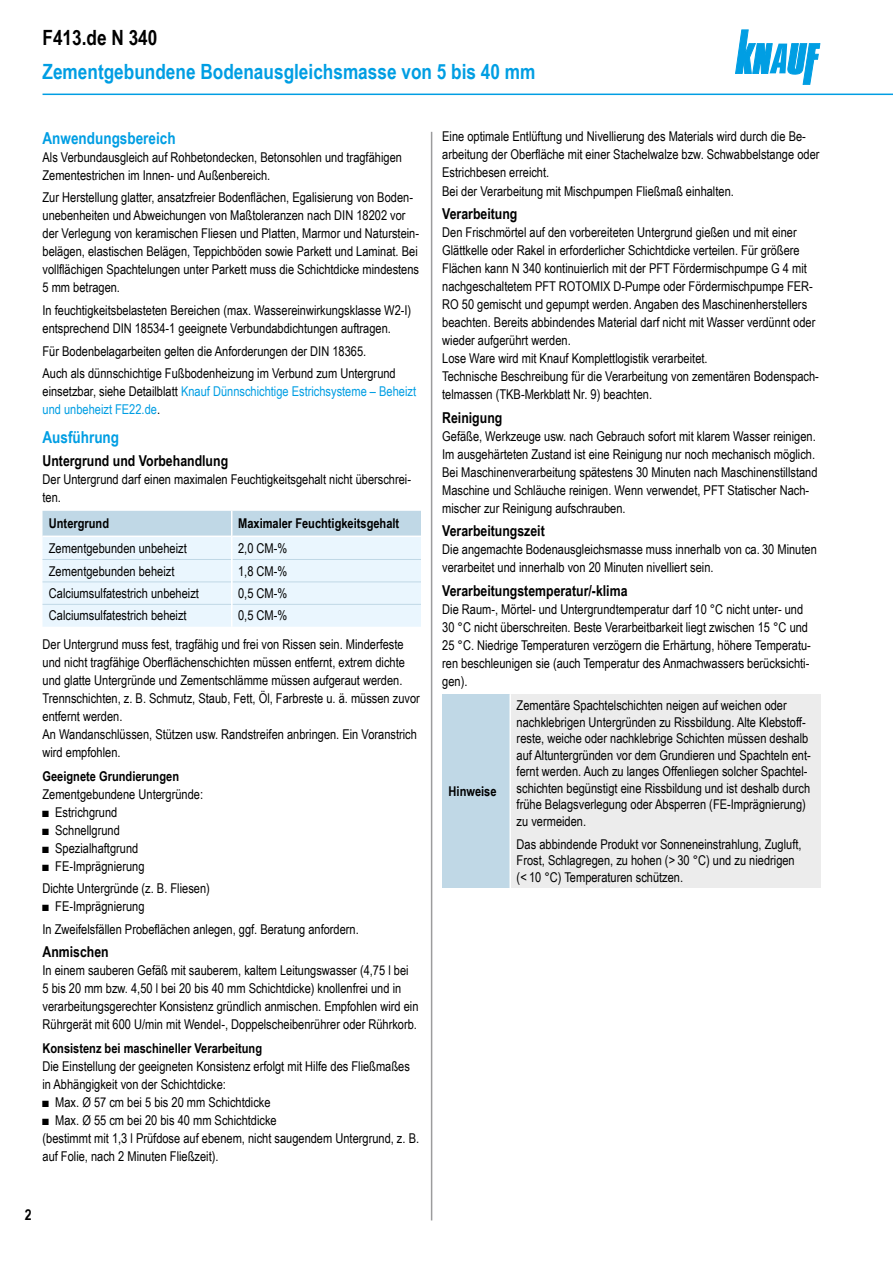
<style>
.page{position:relative;width:893px;height:1263px;background:#fff}
.page>*{position:absolute;margin:0;border:0;box-sizing:border-box;transform-origin:0 0}
.t1{font:700 21px "Arial Narrow";color:#009ee3}
.t2{font:700 21px "Arial Narrow";color:#000}
.Ue3_11cyan_TB{font:700 16.5px "Arial Narrow";color:#009ee3}
.Ue4_10schwarz_TB{font:700 15px "Arial Narrow";color:#000}
.Text_TB{font:13.5px/18px "Arial Narrow";color:#000}
.Text_Abs_o_TB{font:13.5px/18px "Arial Narrow";color:#000}
.Hinweis_Text_Abs_o_T{font:13.5px/16.5px "Arial Narrow";color:#000}
.Tab_Text_TB{font:13.5px "Arial Narrow";color:#000}
.Ue5_9schwarz_TB{font:700 13.5px "Arial Narrow";color:#000}
.Tab_Kopf_TB{font:700 13.5px "Arial Narrow";color:#000}
.Hinweis_TB{font:700 13.5px "Arial Narrow";color:#000}
.s1{color:#009ee3}
</style>
<div class="page">
<svg style="left:735px;top:30px;width:85px;height:54px"></svg>
<hr style="left:431px;top:132px;width:1px;height:1088px;background:#9c9c9d">
<hr style="left:43px;top:94px;width:850px;height:1px;background:#009ee3">
<svg style="left:43px;top:511px;width:378px;height:116px;background:#e0eef8"></svg>
<hr style="left:43px;top:536px;width:188px;height:1px;background:#fff">
<hr style="left:232px;top:536px;width:189px;height:1px;background:#fff">
<div style="left:442px;top:694px;width:68px;height:194px;background:#c0d8e6"></div>
<div style="left:510px;top:694px;width:311px;height:194px;background:#ececec"></div>
<hr style="left:509px;top:694px;width:2px;height:194px;background:#fff">
<h1 class="t2" style="left:43px;top:22px;width:116px">F413.de N 340</h1>
<h1 class="t1" style="left:43px;top:56px;width:494px">Zementgebundene Bodenausgleichsmasse von 5 bis 40 mm</h1>
<p class="Ue3_11cyan_TB" style="left:43px;top:125px;width:135px">Anwendungsbereich</p>
<p class="Text_TB" style="left:43px;top:147px;width:361px">Als Verbundausgleich auf Rohbetondecken, Betonsohlen und tragfähigen<br>Zementestrichen im Innen- und Außenbereich.</p>
<p class="Text_Abs_o_TB" style="left:43px;top:188px;width:378px">Zur Herstellung glatter, ansatzfreier Bodenflächen, Egalisierung von Boden&shy;unebenheiten und Abweichungen von Maßtoleranzen nach DIN 18202 vor der Verlegung von keramischen Fliesen und Platten, Marmor und Naturstein&shy;belägen, elastischen Belägen, Teppichböden sowie Parkett und Laminat. Bei vollflächigen Spachtelungen unter Parkett muss die Schichtdicke mindestens 5 mm betragen.</p>
<p class="Text_Abs_o_TB" style="left:43px;top:301px;width:370px">In feuchtigkeitsbelasteten Bereichen (max. Wassereinwirkungsklasse W2-I) entsprechend DIN 18534-1 geeignete Verbundabdichtungen auftragen.</p>
<p class="Text_Abs_o_TB" style="left:43px;top:341px;width:325px">Für Bodenbelagarbeiten gelten die Anforderungen der DIN 18365.</p>
<p class="Text_Abs_o_TB" style="left:43px;top:364px;width:375px">Auch als dünnschichtige Fußbodenheizung im Verbund zum Untergrund einsetzbar, siehe Detailblatt <span class="s1">Knauf Dünnschichtige Estrichsysteme – Beheizt und unbeheizt FE22.de</span>.</p>
<p class="Ue3_11cyan_TB" style="left:43px;top:424px;width:78px">Ausführung</p>
<p class="Ue4_10schwarz_TB" style="left:43px;top:450px;width:187px">Untergrund und Vorbehandlung</p>
<p class="Text_TB" style="left:43px;top:470px;width:370px">Der Untergrund darf einen maximalen Feuchtigkeitsgehalt nicht überschrei&shy;ten.</p>
<p class="Tab_Kopf_TB" style="left:49px;top:513px;width:62px">Untergrund</p>
<p class="Tab_Kopf_TB" style="left:238px;top:513px;width:163px">Maximaler Feuchtigkeitsgehalt</p>
<p class="Tab_Text_TB" style="left:49px;top:538px;width:139px">Zementgebunden unbeheizt</p>
<p class="Tab_Text_TB" style="left:238px;top:538px;width:51px">2,0 CM-%</p>
<p class="Tab_Text_TB" style="left:49px;top:561px;width:127px">Zementgebunden beheizt</p>
<p class="Tab_Text_TB" style="left:238px;top:561px;width:51px">1,8 CM-%</p>
<p class="Tab_Text_TB" style="left:49px;top:583px;width:152px">Calciumsulfatestrich unbeheizt</p>
<p class="Tab_Text_TB" style="left:238px;top:583px;width:51px">0,5 CM-%</p>
<p class="Tab_Text_TB" style="left:49px;top:606px;width:139px">Calciumsulfatestrich beheizt</p>
<p class="Tab_Text_TB" style="left:238px;top:606px;width:51px">0,5 CM-%</p>
<p class="Text_Abs_o_TB" style="left:43px;top:635px;width:364px;text-align:justify">Der Untergrund muss fest, tragfähig und frei von Rissen sein. Minderfeste und nicht tragfähige Oberflächenschichten müssen entfernt, extrem dichte und glatte Untergründe und Zementschlämme müssen aufgeraut werden.</p>
<p class="Text_TB" style="left:43px;top:689px;width:379px">Trennschichten, z. B. Schmutz, Staub, Fett, Öl, Farbreste u. ä. müssen zuvor entfernt werden.</p>
<p class="Text_TB" style="left:43px;top:725px;width:376px">An Wandanschlüssen, Stützen usw. Randstreifen anbringen. Ein Voranstrich wird empfohlen.</p>
<p class="Ue5_9schwarz_TB" style="left:43px;top:765px;width:138px">Geeignete Grundierungen</p>
<p class="Text_TB" style="left:43px;top:784px;width:162px">Zementgebundene Untergründe:</p>
<p class="Text_TB" style="left:43px;top:802px;width:76px">■ Estrichgrund</p>
<p class="Text_TB" style="left:43px;top:820px;width:79px">■ Schnellgrund</p>
<p class="Text_TB" style="left:43px;top:838px;width:97px">■ Spezialhaftgrund</p>
<p class="Text_TB" style="left:43px;top:856px;width:103px">■ FE-Imprägnierung</p>
<p class="Text_Abs_o_TB" style="left:43px;top:879px;width:169px">Dichte Untergründe (z. B. Fliesen)</p>
<p class="Text_TB" style="left:43px;top:897px;width:103px">■ FE-Imprägnierung</p>
<p class="Text_Abs_o_TB" style="left:43px;top:920px;width:318px">In Zweifelsfällen Probeflächen anlegen, ggf. Beratung anfordern.</p>
<p class="Ue4_10schwarz_TB" style="left:43px;top:941px;width:68px">Anmischen</p>
<p class="Text_TB" style="left:43px;top:961px;width:377px">In einem sauberen Gefäß mit sauberem, kaltem Leitungswasser (4,75 l bei<br>5 bis 20 mm bzw. 4,50 l bei 20 bis 40 mm Schichtdicke) knollenfrei und in verarbeitungsgerechter Konsistenz gründlich anmischen. Empfohlen wird ein Rührgerät mit 600 U/min mit Wendel-, Doppelscheibenrührer oder Rührkorb.</p>
<p class="Ue5_9schwarz_TB" style="left:43px;top:1037px;width:221px">Konsistenz bei maschineller Verarbeitung</p>
<p class="Text_TB" style="left:43px;top:1056px;width:369px">Die Einstellung der geeigneten Konsistenz erfolgt mit Hilfe des Fließmaßes in Abhängigkeit von der Schichtdicke:</p>
<p class="Text_TB" style="left:43px;top:1092px;width:230px">■ Max. Ø 57 cm bei 5 bis 20 mm Schichtdicke</p>
<p class="Text_TB" style="left:43px;top:1110px;width:236px">■ Max. Ø 55 cm bei 20 bis 40 mm Schichtdicke</p>
<p class="Text_TB" style="left:43px;top:1128px;width:378px">(bestimmt mit 1,3 l Prüfdose auf ebenem, nicht saugendem Untergrund, z. B. auf Folie, nach 2 Minuten Fließzeit).</p>
<p class="Ue4_10schwarz_TB" style="left:25px;top:1204px;width:8px">2</p>
<p class="Text_TB" style="left:442px;top:127px;width:379px">Eine optimale Entlüftung und Nivellierung des Materials wird durch die Be&shy;arbeitung der Oberfläche mit einer Stachelwalze bzw. Schwabbelstange oder<br>Estrichbesen erreicht.</p>
<p class="Text_TB" style="left:442px;top:181px;width:293px">Bei der Verarbeitung mit Mischpumpen Fließmaß einhalten.</p>
<p class="Ue4_10schwarz_TB" style="left:442px;top:202px;width:77px">Verarbeitung</p>
<p class="Text_TB" style="left:442px;top:223px;width:375px">Den Frischmörtel auf den vorbereiteten Untergrund gießen und mit einer Glättkelle oder Rakel in erforderlicher Schichtdicke verteilen. Für größere Flächen kann N 340 kontinuierlich mit der PFT Fördermischpumpe G 4 mit nachgeschaltetem PFT ROTOMIX D-Pumpe oder Fördermischpumpe FER-RO 50 gemischt und gepumpt werden. Angaben des Maschinenherstellers beachten. Bereits abbindendes Material darf nicht mit Wasser verdünnt oder wieder aufgerührt werden.</p>
<p class="Text_TB" style="left:442px;top:349px;width:267px">Lose Ware wird mit Knauf Komplettlogistik verarbeitet.</p>
<p class="Text_TB" style="left:442px;top:367px;width:378px">Technische Beschreibung für die Verarbeitung von zementären Bodenspach&shy;telmassen (TKB-Merkblatt Nr. 9) beachten.</p>
<p class="Ue4_10schwarz_TB" style="left:442px;top:406px;width:62px">Reinigung</p>
<p class="Text_TB" style="left:442px;top:426px;width:377px">Gefäße, Werkzeuge usw. nach Gebrauch sofort mit klarem Wasser reinigen.<br>Im ausgehärteten Zustand ist eine Reinigung nur noch mechanisch möglich.<br>Bei Maschinenverarbeitung spätestens 30 Minuten nach Maschinenstillstand Maschine und Schläuche reinigen. Wenn verwendet, PFT Statischer Nach&shy;mischer zur Reinigung aufschrauben.</p>
<p class="Ue4_10schwarz_TB" style="left:442px;top:519px;width:104px">Verarbeitungszeit</p>
<p class="Text_TB" style="left:442px;top:540px;width:376px">Die angemachte Bodenausgleichsmasse muss innerhalb von ca. 30 Minuten verarbeitet und innerhalb von 20 Minuten nivelliert sein.</p>
<p class="Ue4_10schwarz_TB" style="left:442px;top:579px;width:187px">Verarbeitungstemperatur/-klima</p>
<p class="Text_TB" style="left:442px;top:599px;width:370px">Die Raum-, Mörtel- und Untergrundtemperatur darf 10 °C nicht unter- und 30 °C nicht überschreiten. Beste Verarbeitbarkeit liegt zwischen 15 °C und 25 °C. Niedrige Temperaturen verzögern die Erhärtung, höhere Temperatu&shy;ren beschleunigen sie (auch Temperatur des Anmachwassers berücksichti&shy;gen).</p>
<p class="Hinweis_TB" style="left:449px;top:781px;width:49px">Hinweise</p>
<p class="Hinweis_Text_Abs_o_T" style="left:517px;top:697px;width:296px">Zementäre Spachtelschichten neigen auf weichen oder nachklebrigen Untergründen zu Rissbildung. Alte Klebstoff&shy;reste, weiche oder nachklebrige Schichten müssen deshalb auf Altuntergründen vor dem Grundieren und Spachteln ent&shy;fernt werden. Auch zu langes Offenliegen solcher Spachtel&shy;schichten begünstigt eine Rissbildung und ist deshalb durch frühe Belagsverlegung oder Absperren (FE-Imprägnierung) zu vermeiden.</p>
<p class="Hinweis_Text_Abs_o_T" style="left:517px;top:835px;width:286px">Das abbindende Produkt vor Sonneneinstrahlung, Zugluft,<br>Frost, Schlagregen, zu hohen (&gt; 30 °C) und zu niedrigen (&lt; 10 °C) Temperaturen schützen.</p>
</div>
